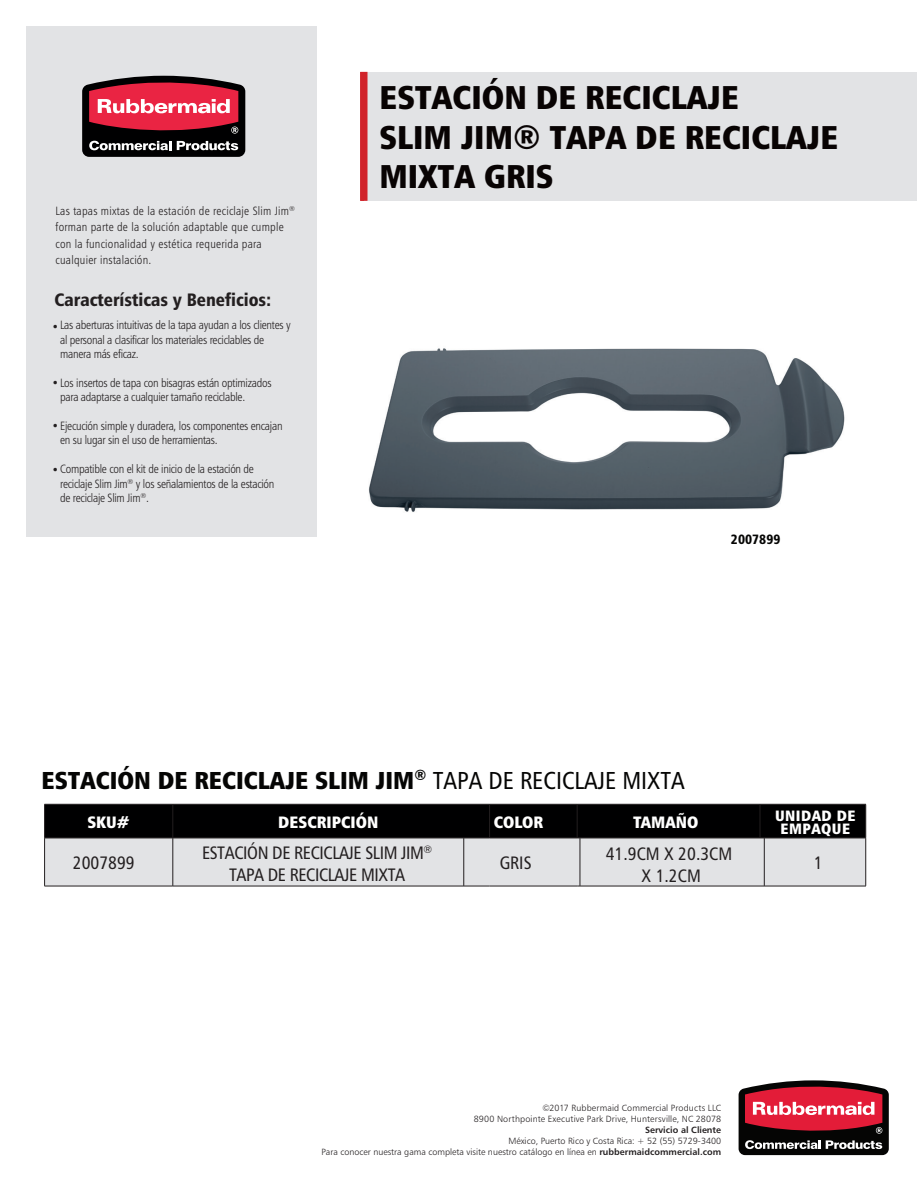
<style>
.page{position:relative;width:918px;height:1188px;background:#fff}
.page>*{position:absolute;margin:0;border:0;box-sizing:border-box;transform-origin:0 0}
.t1{font:33px/39.6px "Humanist 777 BT Extra Black Cond B";color:#080303}
.t2{font:24.45px "Humanist 777 BT Extra Black Cond B";color:#050504}
.t3{font:18px/21.6px "Humanist 777 BT Roman Condensed B";letter-spacing:-.02em;color:#231f20;text-align:center}
.t4{font:18px "Humanist 777 BT Black Condensed B";color:#231f20}
.t5{font:18px/21.6px "Humanist 777 BT Roman Condensed B";color:#231f20;text-align:center}
.t6{font:16.5px "Humanist 777 BT Extra Black Cond B";color:#fff}
.t7{font:15px/12.6px "Humanist 777 BT Extra Black Cond B";letter-spacing:.03em;color:#fff;text-align:center}
.t8{font:13.5px "Humanist 777 BT Black Condensed B";color:#050504}
.t9{font:12px/14.4px "Humanist 777 BT Light Condensed B";letter-spacing:-.02em;color:#231f20}
.t10{font:12px/16.5px "Humanist 777 BT Light Condensed B";letter-spacing:.02em;color:#231f20}
.t11{font:9px/10.8px "Humanist 777 BT Light B";color:#231f20;text-align:right}
.t12{font:9px "Humanist 777 BT Bold B";color:#231f20}
.s1{font-family:"Humanist 777 BT Roman Condensed B"}
.s2{font-family:"Humanist 777 BT Bold B"}
</style>
<div class="page">
<div style="left:364px;top:72px;width:552px;height:128px;background:#e2e3e5"></div>
<div style="left:360px;top:72px;width:8px;height:129px;background:#d1232a"></div>
<svg style="left:739px;top:1080px;width:150px;height:75px;background:#8a3944"></svg>
<svg style="left:45px;top:805px;width:820px;height:81px;background:#838485"></svg>
<hr style="left:44px;top:804px;width:129px;height:1px;background:#231f20">
<hr style="left:44px;top:804px;width:1px;height:34px;background:#231f20">
<hr style="left:173px;top:804px;width:317px;height:1px;background:#231f20">
<hr style="left:173px;top:804px;width:1px;height:34px;background:#231f20">
<hr style="left:490px;top:804px;width:87px;height:1px;background:#231f20">
<hr style="left:489px;top:804px;width:1px;height:34px;background:#231f20">
<hr style="left:577px;top:804px;width:183px;height:1px;background:#231f20">
<hr style="left:577px;top:804px;width:1px;height:34px;background:#231f20">
<hr style="left:760px;top:804px;width:106px;height:1px;background:#231f20">
<hr style="left:760px;top:804px;width:1px;height:34px;background:#231f20">
<hr style="left:865px;top:804px;width:1px;height:34px;background:#231f20">
<hr style="left:44px;top:838px;width:129px;height:1px;background:#231f20">
<hr style="left:44px;top:838px;width:1px;height:48px;background:#231f20">
<hr style="left:173px;top:838px;width:317px;height:1px;background:#231f20">
<hr style="left:173px;top:838px;width:1px;height:48px;background:#231f20">
<hr style="left:490px;top:838px;width:87px;height:1px;background:#231f20">
<hr style="left:464px;top:838px;width:1px;height:48px;background:#231f20">
<hr style="left:577px;top:838px;width:183px;height:1px;background:#231f20">
<hr style="left:580px;top:838px;width:1px;height:48px;background:#231f20">
<hr style="left:760px;top:838px;width:106px;height:1px;background:#231f20">
<hr style="left:764px;top:838px;width:1px;height:48px;background:#231f20">
<hr style="left:865px;top:838px;width:1px;height:48px;background:#231f20">
<hr style="left:44px;top:886px;width:129px;height:1px;background:#231f20">
<hr style="left:173px;top:886px;width:317px;height:1px;background:#231f20">
<hr style="left:490px;top:886px;width:87px;height:1px;background:#231f20">
<hr style="left:577px;top:886px;width:183px;height:1px;background:#231f20">
<hr style="left:760px;top:886px;width:106px;height:1px;background:#231f20">
<img style="left:369px;top:348px;width:476px;height:164px">
<div style="left:26px;top:26px;width:291px;height:510px;background:#e2e3e5"></div>
<svg style="left:82px;top:75px;width:163px;height:82px;background:#893946"></svg>
<p class="t10" style="left:56px;top:202px;width:241px">Las tapas mixtas de la estación de reciclaje Slim Jim<sup>® </sup>forman parte de la solución adaptable que cumple con la funcionalidad y estética requerida para cualquier instalación.</p>
<h3 class="t4" style="left:54px;top:288px;width:219px">Características y Beneficios:</h3>
<p class="t9" style="left:60px;top:318px;width:232px">Las aberturas intuitivas de la tapa ayudan a los clientes y al personal a clasificar los materiales reciclables de manera más eficaz.</p>
<p class="t9" style="left:60px;top:375px;width:213px;text-indent:-8px">•Los insertos de tapa con bisagras están optimizados para adaptarse a cualquier tamaño reciclable.</p>
<p class="t9" style="left:60px;top:419px;width:224px;text-indent:-8px">•Ejecución simple y duradera, los componentes encajan en su lugar sin el uso de herramientas.</p>
<p class="t9" style="left:60px;top:462px;width:216px;text-indent:-8px">•Compatible con el kit de inicio de la estación de reciclaje Slim Jim<sup>®</sup> y los señalamientos de la estación de reciclaje Slim Jim<sup>®</sup>.</p>
<p class="t9" style="left:52px;top:319px;width:9px">•</p>
<h1 class="t1" style="left:379px;top:77px;width:460px">ESTACIÓN DE RECICLAJE<br>SLIM JIM® TAPA DE RECICLAJE<br>MIXTA GRIS</h1>
<p class="t8" style="left:731px;top:531px;width:51px">2007899</p>
<h2 class="t2" style="left:42px;top:764px;width:645px">ESTACIÓN DE RECICLAJE SLIM JIM<sup>®</sup> <span class="s1">TAPA DE RECICLAJE MIXTA</span></h2>
<h3 class="t6" style="left:87px;top:812px;width:44px">SKU#</h3>
<h3 class="t6" style="left:278px;top:812px;width:101px">DESCRIPCIÓN</h3>
<h3 class="t6" style="left:494px;top:812px;width:51px">COLOR</h3>
<h3 class="t6" style="left:633px;top:812px;width:67px">TAMAÑO</h3>
<p class="t7" style="left:775px;top:809px;width:82px">UNIDAD DE<br>EMPAQUE</p>
<h3 class="t5" style="left:73px;top:852px;width:63px">2007899</h3>
<h3 class="t3" style="left:500px;top:852px;width:33px">GRIS</h3>
<h3 class="t5" style="left:606px;top:843px;width:128px">41.9CM X 20.3CM<br>X 1.2CM</h3>
<h3 class="t3" style="left:814px;top:852px;width:10px">1</h3>
<h3 class="t3" style="left:202px;top:842px;width:232px">ESTACIÓN DE RECICLAJE SLIM JIM<sup>®<br></sup>TAPA DE RECICLAJE MIXTA</h3>
<p class="t11" style="left:474px;top:1103px;width:249px">©2017 Rubbermaid Commercial Products LLC<br>8900 Northpointe Executive Park Drive, Huntersville, NC 28078</p>
<p class="t12" style="left:645px;top:1124px;width:78px">Servicio al Cliente</p>
<p class="t11" style="left:321px;top:1135px;width:401px">México, Puerto Rico y Costa Rica: + 52 (55) 5729-3400<br>Para conocer nuestra gama completa visite nuestro catálogo en línea en <span class="s2">rubbermaidcommercial.com</span></p>
</div>
